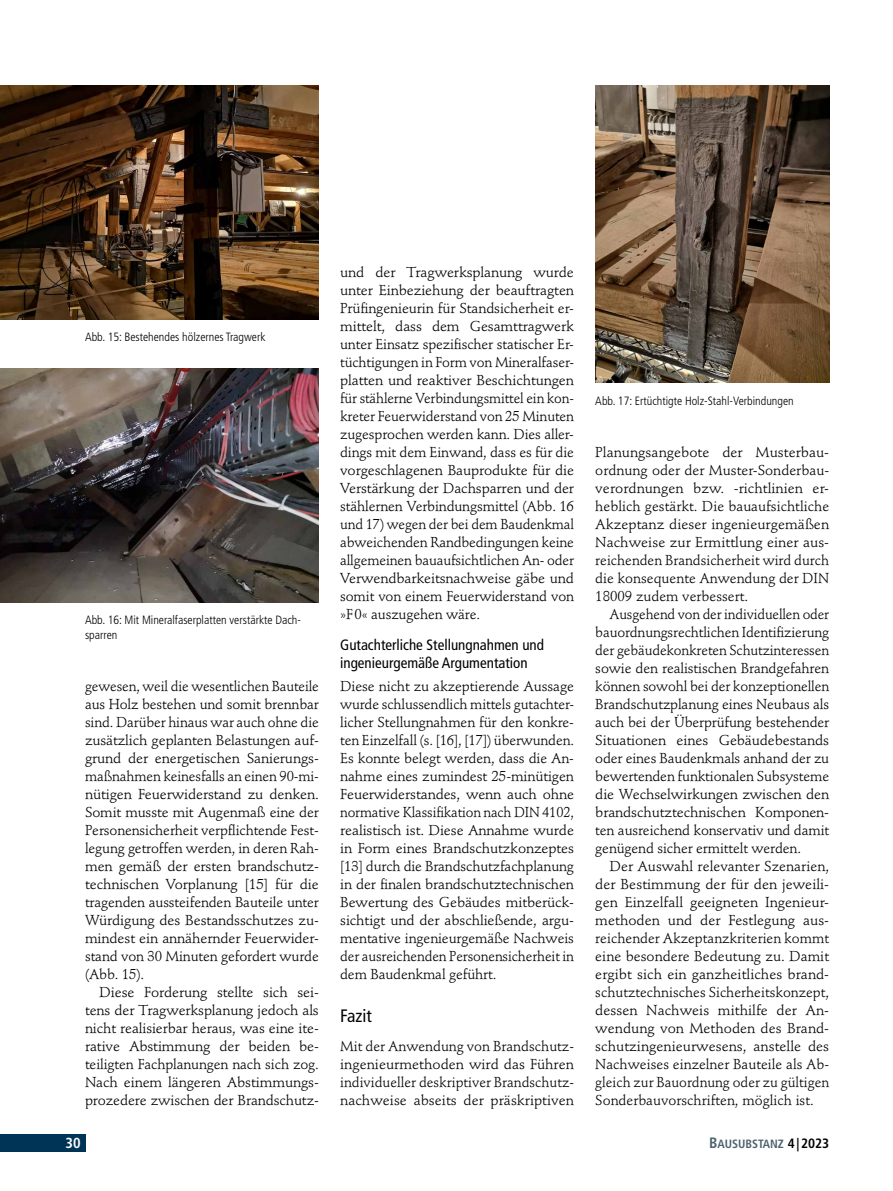
<style>
.page{position:relative;width:893px;height:1191px;background:#fff}
.page>*{position:absolute;margin:0;border:0;box-sizing:border-box;transform-origin:0 0}
.Ü1{font:condensed 18px "Frutiger LT Std";color:#000}
.Ü3{font:condensed 15px/18px "Frutiger LT Std";color:#000}
.t1{font:700 condensed 14.55px "Frutiger LT Std";color:#fff}
.Grundschrift_mit_Einzug{font:14.25px/18px "Stempel Schneidler Std";letter-spacing:-.01em;color:#000;text-align:justify}
.Grundschrift_ohne_Einzug{font:14.25px/18px "Stempel Schneidler Std";letter-spacing:-.005em;color:#000;text-align:justify}
.Bild-_Infotext{font:300 condensed 12px/14.4px "Frutiger LT Std";color:#000}
.t2{font:12px "Frutiger LT Std Bold Cn SC800";color:#4c626c}
.s1{font-size:15px}
.s2{font-size:13.5px;color:#000}
</style>
<div class="page">
<div style="left:0;top:1134px;width:85px;height:17px;background:#003456"></div>
<img style="left:595px;top:85px;width:234px;height:298px">
<img style="left:0;top:85px;width:319px;height:234px">
<img style="left:0;top:368px;width:319px;height:234px">
<p class="Bild-_Infotext" style="left:85px;top:329px;width:182px">Abb. 15: Bestehendes hölzernes Tragwerk</p>
<p class="Bild-_Infotext" style="left:85px;top:613px;width:217px">Abb. 16: Mit Mineralfaserplatten verstärkte Dach&shy;sparren</p>
<p class="Grundschrift_ohne_Einzug" style="left:85px;top:677px;width:235px">gewesen, weil die wesentlichen Bauteile aus Holz bestehen und somit brennbar sind. Darüber hinaus war auch ohne die zusätzlich geplanten Belastungen auf&shy;grund der energetischen Sanierungs&shy;maßnahmen keinesfalls an einen 90-mi&shy;nütigen Feuerwiderstand zu denken.<br>Somit musste mit Augenmaß eine der Personensicherheit verpflichtende Fest&shy;legung getroffen werden, in deren Rah&shy;men gemäß der ersten brandschutz&shy;technischen Vorplanung [15] für die tragenden aussteifenden Bauteile unter Würdigung des Bestandsschutzes zu&shy;mindest ein annähernder Feuerwider&shy;stand von 30 Minuten gefordert wurde (Abb. 15).</p>
<p class="Grundschrift_mit_Einzug" style="left:85px;top:983px;width:235px;text-indent:14px">Diese Forderung stellte sich sei&shy;tens der Tragwerksplanung jedoch als nicht realisierbar heraus, was eine ite&shy;rative Abstimmung der beiden be&shy;teiligten Fachplanungen nach sich zog.<br>Nach einem längeren Abstimmungs&shy;prozedere zwischen der Brandschutz-</p>
<p class="Grundschrift_mit_Einzug" style="left:340px;top:263px;width:235px">und der Tragwerksplanung wurde unter Einbeziehung der beauftragten Prüfingenieurin für Standsicherheit er&shy;mittelt, dass dem Gesamttragwerk unter Einsatz spezifischer statischer Er&shy;tüchtigungen in Form von Mineralfaser&shy;platten und reaktiver Beschichtungen für stählerne Verbindungsmittel ein kon&shy;kreter Feuerwiderstand von 25 Minuten zugesprochen werden kann. Dies aller&shy;dings mit dem Einwand, dass es für die vorgeschlagenen Bauprodukte für die Verstärkung der Dachsparren und der stählernen Verbindungsmittel (Abb. 16 und 17) wegen der bei dem Baudenkmal abweichenden Randbedingungen keine allgemeinen bauaufsichtlichen An- oder Verwendbarkeitsnachweise gäbe und somit von einem Feuerwiderstand von »F0« auszugehen wäre.</p>
<p class="Ü3" style="left:340px;top:635px;width:205px">Gutachterliche Stellungnahmen und ingenieurgemäße Argumentation</p>
<p class="Grundschrift_ohne_Einzug" style="left:340px;top:677px;width:235px">Diese nicht zu akzeptierende Aussage wurde schlussendlich mittels gutachter&shy;licher Stellungnahmen für den konkre&shy;ten Einzelfall (s. [16], [17]) überwunden.<br>Es konnte belegt werden, dass die An&shy;nahme eines zumindest 25-minütigen Feuerwiderstandes, wenn auch ohne normative Klassifikation nach DIN 4102, realistisch ist. Diese Annahme wurde in Form eines Brandschutzkonzeptes [13] durch die Brandschutzfachplanung in der finalen brandschutztechnischen Bewertung des Gebäudes mitberück&shy;sichtigt und der abschließende, argu&shy;mentative ingenieurgemäße Nachweis der ausreichenden Personensicherheit in dem Baudenkmal geführt.</p>
<p class="Ü1" style="left:340px;top:1005px;width:33px">Fazit</p>
<p class="Grundschrift_ohne_Einzug" style="left:340px;top:1037px;width:235px">Mit der Anwendung von Brandschutz&shy;ingenieurmethoden wird das Führen individueller deskriptiver Brandschutz&shy;nachweise abseits der präskriptiven</p>
<p class="Bild-_Infotext" style="left:595px;top:393px;width:200px">Abb. 17: Ertüchtigte Holz-Stahl-Verbindungen</p>
<p class="Grundschrift_ohne_Einzug" style="left:595px;top:443px;width:235px">Planungsangebote der Musterbau&shy;ordnung oder der Muster-Sonderbau&shy;verordnungen bzw. -richtlinien er&shy;heblich gestärkt. Die bauaufsichtliche Akzeptanz dieser ingenieurgemäßen Nachweise zur Ermittlung einer aus&shy;reichenden Brandsicherheit wird durch die konsequente Anwendung der DIN 18009 zudem verbessert.</p>
<p class="Grundschrift_mit_Einzug" style="left:595px;top:605px;width:235px;text-indent:14px">Ausgehend von der individuellen oder bauordnungsrechtlichen Identifizierung der gebäudekonkreten Schutzinteressen sowie den realistischen Brandgefahren können sowohl bei der konzeptionellen Brandschutzplanung eines Neubaus als auch bei der Überprüfung bestehender Situationen eines Gebäudebestands oder eines Baudenkmals anhand der zu bewertenden funktionalen Subsysteme die Wechselwirkungen zwischen den brandschutztechnischen Komponen&shy;ten ausreichend konservativ und damit genügend sicher ermittelt werden.</p>
<p class="Grundschrift_mit_Einzug" style="left:595px;top:857px;width:235px;text-indent:14px">Der Auswahl relevanter Szenarien, der Bestimmung der für den jeweili&shy;gen Einzelfall geeigneten Ingenieur&shy;methoden und der Festlegung aus&shy;reichender Akzeptanzkriterien kommt eine besondere Bedeutung zu. Damit ergibt sich ein ganzheitliches brand&shy;schutztechnisches Sicherheitskonzept, dessen Nachweis mithilfe der An&shy;wendung von Methoden des Brand&shy;schutzingenieurwesens, anstelle des Nachweises einzelner Bauteile als Ab&shy;gleich zur Bauordnung oder zu gültigen Sonderbauvorschriften, möglich ist.</p>
<p class="t1" style="left:66px;top:1134px;width:17px">30</p>
<p class="t2" style="left:709px;top:1137px;width:121px"><span class="s1">B</span>AUSUBSTANZ <span class="s2">4|2023</span></p>
</div>
